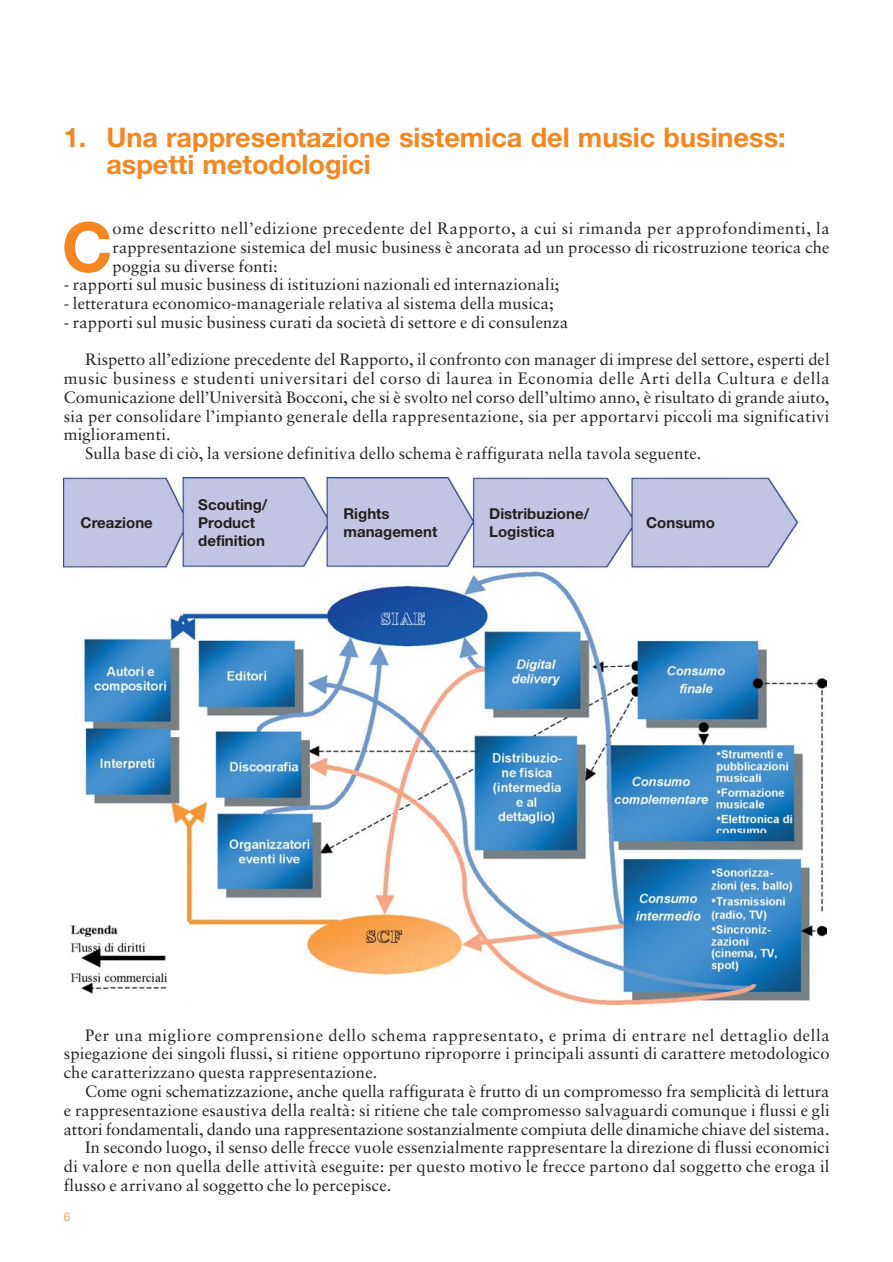
<style>
.page{position:relative;width:893px;height:1262px;background:#fff}
.page>*{position:absolute;margin:0;border:0;box-sizing:border-box;transform-origin:0 0}
.t1{font:700 68.55px "Helvetica Neue";color:#f6861f}
.t2{font:700 27px/27px "Helvetica Neue";color:#f6861f}
.t3{font:16.5px/18.8px "Sabon";letter-spacing:.01em;color:#231f20;text-align:justify}
.t4{font:16.5px "Sabon";letter-spacing:.04em;color:#231f20}
.t5{font:700 15px/18px "Helvetica Neue";color:#231f20}
.t6{font:300 12px "Helvetica Neue";color:#f6861f}
</style>
<div class="page">
<img style="left:64px;top:478px;width:762px;height:526px">
<h2 class="t2" style="left:106px;top:126px;width:680px;text-indent:-43px">1. Una rappresentazione sistemica del music business: aspetti metodologici</h2>
<h1 class="t1" style="left:62px;top:223px;width:52px">C</h1>
<p class="t3" style="left:113px;top:220px;width:718px">ome descritto nell’edizione precedente del Rapporto, a cui si rimanda per approfondimenti, la rappresentazione sistemica del music business è ancorata ad un processo di ricostruzione teorica che poggia su diverse fonti:</p>
<p class="t3" style="left:64px;top:277px;width:497px">- rapporti sul music business di istituzioni nazionali ed internazionali;</p>
<p class="t3" style="left:64px;top:295px;width:491px">- letteratura economico-manageriale relativa al sistema della musica;</p>
<p class="t3" style="left:64px;top:314px;width:506px">- rapporti sul music business curati da società di settore e di consulenza</p>
<p class="t3" style="left:85px;top:352px;width:746px">Rispetto all’edizione precedente del Rapporto, il confronto con manager di imprese del settore, esperti del</p>
<p class="t4" style="left:64px;top:371px;width:767px">music business e studenti universitari del corso di laurea in Economia delle Arti della Cultura e della</p>
<p class="t3" style="left:64px;top:389px;width:767px">Comunicazione dell’Università Bocconi, che si è svolto nel corso dell’ultimo anno, è risultato di grande aiuto,</p>
<p class="t3" style="left:64px;top:408px;width:767px">sia per consolidare l’impianto generale della rappresentazione, sia per apportarvi piccoli ma significativi</p>
<p class="t3" style="left:64px;top:427px;width:108px">miglioramenti.</p>
<p class="t3" style="left:85px;top:445px;width:618px">Sulla base di ciò, la versione definitiva dello schema è raffigurata nella tavola seguente.</p>
<p class="t5" style="left:81px;top:515px;width:74px">Creazione</p>
<p class="t5" style="left:198px;top:497px;width:71px">Scouting/<br>Product definition</p>
<p class="t5" style="left:343px;top:506px;width:95px">Rights management</p>
<p class="t5" style="left:489px;top:506px;width:101px">Distribuzione/<br>Logistica</p>
<p class="t5" style="left:646px;top:515px;width:70px">Consumo</p>
<p class="t3" style="left:64px;top:1027px;width:767px;text-indent:21px">Per una migliore comprensione dello schema rappresentato, e prima di entrare nel dettaglio della spiegazione dei singoli flussi, si ritiene opportuno riproporre i principali assunti di carattere metodologico che caratterizzano questa rappresentazione.</p>
<p class="t3" style="left:85px;top:1083px;width:746px">Come ogni schematizzazione, anche quella raffigurata è frutto di un compromesso fra semplicità di lettura</p>
<p class="t3" style="left:64px;top:1102px;width:767px">e rappresentazione esaustiva della realtà: si ritiene che tale compromesso salvaguardi comunque i flussi e gli</p>
<p class="t3" style="left:64px;top:1120px;width:767px">attori fondamentali, dando una rappresentazione sostanzialmente compiuta delle dinamiche chiave del sistema.</p>
<p class="t3" style="left:85px;top:1139px;width:746px">In secondo luogo, il senso delle frecce vuole essenzialmente rappresentare la direzione di flussi economici</p>
<p class="t3" style="left:64px;top:1158px;width:767px">di valore e non quella delle attività eseguite: per questo motivo le frecce partono dal soggetto che eroga il</p>
<p class="t3" style="left:64px;top:1177px;width:329px">flusso e arrivano al soggetto che lo percepisce.</p>
<p class="t6" style="left:64px;top:1212px;width:8px">6</p>
</div>
